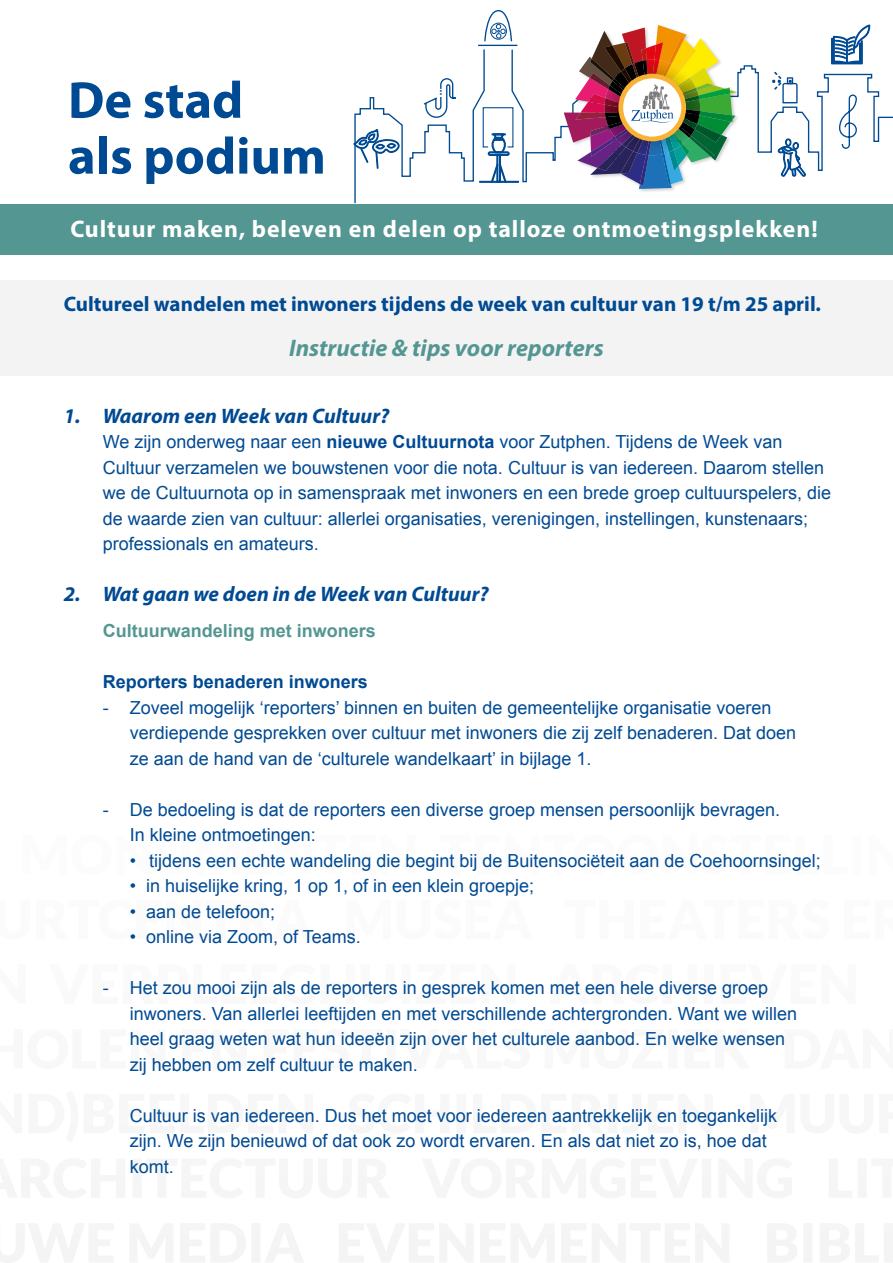
<style>
.page{position:relative;width:893px;height:1263px;background:#fff}
.page>*{position:absolute;margin:0;border:0;box-sizing:border-box;transform-origin:0 0}
.t1{font:700 52.35px "Myriad Pro";color:#004a93}
.t2{font:700 24px "Myriad Pro";letter-spacing:.04em;color:#fff}
.t3{font:italic 700 24px "Myriad Pro";color:#549692}
.t4{font:700 21px "Myriad Pro";color:#004a93}
.t5{font:italic 700 21px "Myriad Pro";color:#004a93}
.t6{font:18px/25.5px "Arial";color:#004a93}
.t7{font:700 18px "Arial";color:#549692}
.t8{font:700 18px "Arial";color:#004a93}
.s1{font-weight:700}
</style>
<div class="page">
<svg style="left:354px;top:10px;width:539px;height:194px"></svg>
<svg style="left:422px;top:77px;width:35px;height:42px"></svg>
<svg style="left:838px;top:94px;width:20px;height:56px"></svg>
<svg style="left:353px;top:129px;width:46px;height:45px"></svg>
<svg style="left:831px;top:25px;width:39px;height:39px"></svg>
<svg style="left:778px;top:139px;width:28px;height:38px"></svg>
<svg style="left:772px;top:72px;width:26px;height:31px"></svg>
<svg style="left:479px;top:107px;width:40px;height:76px"></svg>
<div style="left:490px;top:23px;width:17px;height:17px;border:1px solid #004a93;border-radius:50%"></div>
<svg style="left:492px;top:24px;width:13px;height:14px"></svg>
<div style="left:0;top:280px;width:893px;height:95px;background:#f3f3f3"></div>
<div style="left:0;top:204px;width:893px;height:51px;background:#549692"></div>
<div style="left:563px;top:24px;width:178px;height:170px;background:#000;opacity:.2"></div>
<img style="left:564px;top:25px;width:173px;height:164px">
<p class="t1" style="left:68px;top:66px;width:177px">De stad</p>
<p class="t1" style="left:68px;top:122px;width:259px">als podium</p>
<p class="t2" style="left:70px;top:213px;width:749px">Cultuur maken, beleven en delen op talloze ontmoetingsplekken!</p>
<p class="t4" style="left:64px;top:290px;width:759px">Cultureel wandelen met inwoners tijdens de week van cultuur van 19 t/m 25 april.</p>
<p class="t3" style="left:289px;top:332px;width:316px">Instructie &amp; tips voor reporters</p>
<p class="t5" style="left:64px;top:402px;width:327px">1. Waarom een Week van Cultuur?</p>
<p class="t6" style="left:103px;top:429px;width:730px">We zijn onderweg naar een <span class="s1">nieuwe Cultuurnota</span> voor Zutphen. Tijdens de Week van Cultuur verzamelen we bouwstenen voor die nota. Cultuur is van iedereen. Daarom stellen we de Cultuurnota op in samenspraak met inwoners en een brede groep cultuurspelers, die de waarde zien van cultuur: allerlei organisaties, verenigingen, instellingen, kunstenaars; professionals en amateurs.</p>
<p class="t5" style="left:64px;top:580px;width:426px">2. Wat gaan we doen in de Week van Cultuur?</p>
<p class="t7" style="left:103px;top:619px;width:275px">Cultuurwandeling met inwoners</p>
<p class="t8" style="left:103px;top:670px;width:267px">Reporters benaderen inwoners</p>
<p class="t6" style="left:130px;top:695px;width:668px;text-indent:-27px">- Zoveel mogelijk ‘reporters’ binnen en buiten de gemeentelijke organisatie voeren verdiepende gesprekken over cultuur met inwoners die zij zelf benaderen. Dat doen ze aan de hand van de ‘culturele wandelkaart’ in bijlage 1.</p>
<p class="t6" style="left:130px;top:797px;width:652px;text-indent:-27px">- De bedoeling is dat de reporters een diverse groep mensen persoonlijk bevragen.<br>In kleine ontmoetingen:</p>
<p class="t6" style="left:130px;top:848px;width:692px">• tijdens een echte wandeling die begint bij de Buitensociëteit aan de Coehoornsingel;</p>
<p class="t6" style="left:130px;top:873px;width:406px">• in huiselijke kring, 1 op 1, of in een klein groepje;</p>
<p class="t6" style="left:130px;top:899px;width:147px">• aan de telefoon;</p>
<p class="t6" style="left:130px;top:924px;width:233px">• online via Zoom, of Teams.</p>
<p class="t6" style="left:130px;top:975px;width:669px;text-indent:-27px">- Het zou mooi zijn als de reporters in gesprek komen met een hele diverse groep inwoners. Van allerlei leeftijden en met verschillende achtergronden. Want we willen heel graag weten wat hun ideeën zijn over het culturele aanbod. En welke wensen zij hebben om zelf cultuur te maken.</p>
<p class="t6" style="left:130px;top:1103px;width:649px">Cultuur is van iedereen. Dus het moet voor iedereen aantrekkelijk en toegankelijk zijn. We zijn benieuwd of dat ook zo wordt ervaren. En als dat niet zo is, hoe dat komt.</p>
</div>
